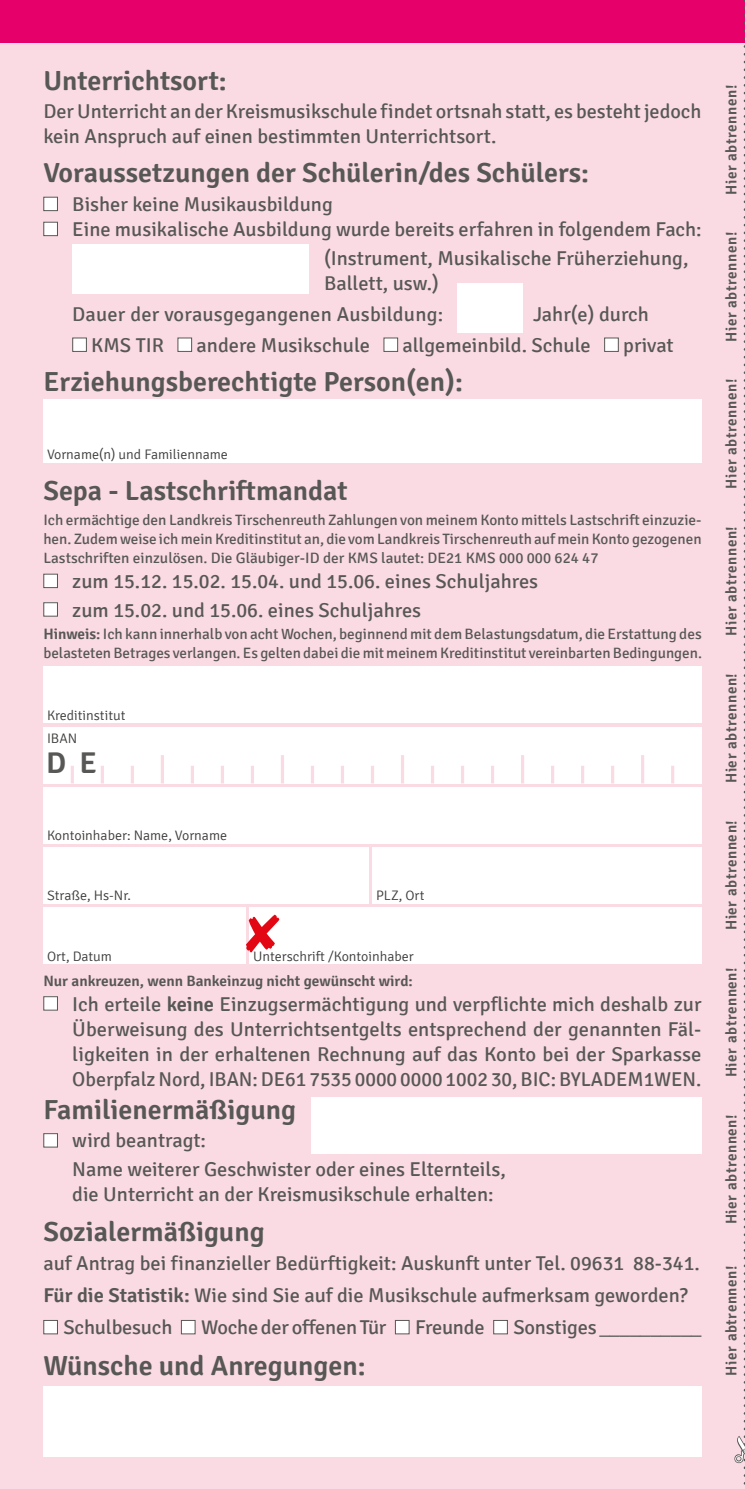
<style>
.page{position:relative;width:745px;height:1489px;background:#fff}
.page>*{position:absolute;margin:0;border:0;box-sizing:border-box;transform-origin:0 0}
.t1{font:600 30px "Signika";color:#575756}
.t2{font:600 27.5px "Signika";color:#575756}
.t3{font:20px/25px "Signika";color:#575756}
.t4{font:300 20px "Signika";color:#575756}
.t5{font:600 15.25px "Signika";letter-spacing:.04em;color:#575756}
.t6{font:15px/18.8px "Signika";color:#575756;text-align:justify}
.t7{font:600 15px "Signika";color:#575756}
.t8{font:300 13.75px/23.5px "Signika";color:#3c3c3b}
.s1{font-weight:600}
.s2{font-weight:400}
</style>
<div class="page">
<div style="left:0;top:0;width:744px;height:1488px;background:#fbdbe3"></div>
<div style="left:0;top:0;width:744px;height:43px;background:#e60069"></div>
<svg style="left:734px;top:8px;width:11px;height:1481px"></svg>
<div style="left:44px;top:197px;width:13px;height:14px;background:#fff"></div>
<div style="left:43px;top:197px;width:15px;height:14px;border:1px solid #575756"></div>
<div style="left:44px;top:222px;width:13px;height:14px;background:#fff"></div>
<div style="left:43px;top:222px;width:15px;height:14px;border:1px solid #575756"></div>
<div style="left:73px;top:338px;width:13px;height:13px;background:#fff"></div>
<div style="left:72px;top:337px;width:15px;height:15px;border:1px solid #575756"></div>
<div style="left:178px;top:338px;width:13px;height:13px;background:#fff"></div>
<div style="left:177px;top:337px;width:15px;height:15px;border:1px solid #575756"></div>
<div style="left:383px;top:338px;width:14px;height:13px;background:#fff"></div>
<div style="left:383px;top:337px;width:15px;height:15px;border:1px solid #575756"></div>
<div style="left:604px;top:338px;width:14px;height:13px;background:#fff"></div>
<div style="left:604px;top:337px;width:14px;height:15px;border:1px solid #575756"></div>
<div style="left:44px;top:574px;width:13px;height:13px;background:#fff"></div>
<div style="left:43px;top:573px;width:15px;height:15px;border:1px solid #575756"></div>
<div style="left:44px;top:602px;width:13px;height:14px;background:#fff"></div>
<div style="left:43px;top:602px;width:15px;height:14px;border:1px solid #575756"></div>
<div style="left:44px;top:996px;width:13px;height:14px;background:#fff"></div>
<div style="left:43px;top:996px;width:15px;height:14px;border:1px solid #575756"></div>
<div style="left:44px;top:1133px;width:13px;height:13px;background:#fff"></div>
<div style="left:43px;top:1133px;width:15px;height:14px;border:1px solid #575756"></div>
<div style="left:44px;top:1320px;width:13px;height:13px;background:#fff"></div>
<div style="left:43px;top:1319px;width:15px;height:15px;border:1px solid #575756"></div>
<div style="left:181px;top:1320px;width:14px;height:13px;background:#fff"></div>
<div style="left:181px;top:1319px;width:14px;height:15px;border:1px solid #575756"></div>
<div style="left:395px;top:1320px;width:14px;height:13px;background:#fff"></div>
<div style="left:395px;top:1319px;width:14px;height:15px;border:1px solid #575756"></div>
<div style="left:493px;top:1320px;width:14px;height:13px;background:#fff"></div>
<div style="left:493px;top:1319px;width:14px;height:15px;border:1px solid #575756"></div>
<div style="left:43px;top:399px;width:658px;height:63px;background:#fff"></div>
<div style="left:72px;top:244px;width:236px;height:50px;background:#fff"></div>
<div style="left:457px;top:283px;width:65px;height:50px;background:#fff"></div>
<div style="left:311px;top:1097px;width:390px;height:56px;background:#fff"></div>
<div style="left:43px;top:1385px;width:658px;height:71px;background:#fff"></div>
<div style="left:43px;top:666px;width:658px;height:57px;background:#fff"></div>
<div style="left:43px;top:726px;width:658px;height:57px;background:#fff"></div>
<div style="left:43px;top:787px;width:658px;height:56px;background:#fff"></div>
<div style="left:43px;top:847px;width:325px;height:57px;background:#fff"></div>
<div style="left:43px;top:907px;width:203px;height:57px;background:#fff"></div>
<div style="left:249px;top:907px;width:452px;height:57px;background:#fff"></div>
<div style="left:372px;top:847px;width:329px;height:57px;background:#fff"></div>
<svg style="left:246px;top:914px;width:33px;height:38px"></svg>
<hr style="left:71px;top:765px;width:3px;height:18px;background:#fbdbe3">
<hr style="left:101px;top:765px;width:3px;height:18px;background:#fbdbe3">
<hr style="left:131px;top:765px;width:3px;height:18px;background:#fbdbe3">
<hr style="left:161px;top:755px;width:3px;height:28px;background:#fbdbe3">
<hr style="left:191px;top:765px;width:3px;height:18px;background:#fbdbe3">
<hr style="left:221px;top:765px;width:3px;height:18px;background:#fbdbe3">
<hr style="left:251px;top:765px;width:3px;height:18px;background:#fbdbe3">
<hr style="left:281px;top:755px;width:3px;height:28px;background:#fbdbe3">
<hr style="left:311px;top:765px;width:3px;height:18px;background:#fbdbe3">
<svg style="left:341px;top:766px;width:3px;height:17px"></svg>
<svg style="left:371px;top:766px;width:3px;height:17px"></svg>
<svg style="left:401px;top:755px;width:3px;height:28px"></svg>
<svg style="left:431px;top:766px;width:3px;height:17px"></svg>
<svg style="left:461px;top:766px;width:3px;height:17px"></svg>
<svg style="left:491px;top:766px;width:3px;height:17px"></svg>
<svg style="left:521px;top:755px;width:3px;height:28px"></svg>
<svg style="left:551px;top:766px;width:3px;height:17px"></svg>
<hr style="left:580px;top:765px;width:3px;height:18px;background:#fbdbe3">
<hr style="left:610px;top:765px;width:3px;height:18px;background:#fbdbe3">
<hr style="left:640px;top:755px;width:3px;height:28px;background:#fbdbe3">
<hr style="left:670px;top:765px;width:3px;height:18px;background:#fbdbe3">
<h2 class="t2" style="left:43px;top:64px;width:185px">Unterrichtsort:</h2>
<p class="t3" style="left:43px;top:99px;width:659px">Der Unterricht an der Kreismusikschule findet ortsnah statt, es besteht jedoch kein Anspruch auf einen bestimmten Unterrichtsort.</p>
<h2 class="t2" style="left:43px;top:157px;width:547px">Voraussetzungen der Schülerin/des Schülers:</h2>
<p class="t3" style="left:72px;top:192px;width:630px">Bisher keine Musikausbildung<br>Eine musikalische Ausbildung wurde bereits erfahren in folgendem Fach:</p>
<p class="t3" style="left:324px;top:246px;width:366px">(Instrument, Musikalische Früherziehung,<br>Ballett, usw.)</p>
<p class="t3" style="left:72px;top:302px;width:372px">Dauer der vorausgegangenen Ausbildung:</p>
<p class="t3" style="left:533px;top:302px;width:117px">Jahr(e) durch</p>
<p class="t3" style="left:91px;top:333px;width:74px">KMS TIR</p>
<p class="t3" style="left:196px;top:333px;width:175px">andere Musikschule</p>
<p class="t3" style="left:402px;top:333px;width:190px">allgemeinbild. Schule</p>
<p class="t3" style="left:622px;top:333px;width:52px">privat</p>
<h2 class="t2" style="left:43px;top:365px;width:421px">Erziehungsberechtigte Person(en):</h2>
<p class="t8" style="left:47px;top:443px;width:182px">Vorname(n) und Familienname</p>
<h2 class="t2" style="left:43px;top:474px;width:305px">Sepa - Lastschriftmandat</h2>
<p class="t6" style="left:43px;top:511px;width:659px">Ich ermächtige den Landkreis Tirschenreuth Zahlungen von meinem Konto mittels Lastschrift einzuzie&shy;hen. Zudem weise ich mein Kreditinstitut an, die vom Landkreis Tirschenreuth auf mein Konto gezogenen Lastschriften einzulösen. Die Gläubiger-ID der KMS lautet: DE21 KMS 000 000 624 47</p>
<p class="t3" style="left:72px;top:567px;width:467px;line-height:28.5px">zum 15.12. 15.02. 15.04. und 15.06. eines Schuljahres zum 15.02. und 15.06. eines Schuljahres</p>
<p class="t6" style="left:43px;top:624px;width:659px"><span class="s1">Hinweis:</span> Ich kann innerhalb von acht Wochen, beginnend mit dem Belastungsdatum, die Erstattung des belasteten Betrages verlangen. Es gelten dabei die mit meinem Kreditinstitut vereinbarten Bedingungen.</p>
<p class="t8" style="left:47px;top:703px;width:80px">Kreditinstitut<br>IBAN</p>
<h1 class="t1" style="left:46px;top:745px;width:52px">D E</h1>
<p class="t8" style="left:47px;top:824px;width:181px">Kontoinhaber: Name, Vorname</p>
<p class="t8" style="left:47px;top:884px;width:85px">Straße, Hs-Nr.</p>
<p class="t8" style="left:376px;top:884px;width:50px">PLZ, Ort</p>
<p class="t8" style="left:47px;top:944px;width:66px">Ort, Datum</p>
<p class="t8" style="left:253px;top:944px;width:162px">Unterschrift /Kontoinhaber</p>
<p class="t7" style="left:43px;top:971px;width:371px">Nur ankreuzen, wenn Bankeinzug nicht gewünscht wird:</p>
<p class="t3" style="left:72px;top:991px;width:630px;text-align:justify">Ich erteile <span class="s1">keine</span> Einzugsermächtigung und verpflichte mich deshalb zur Überweisung des Unterrichtsentgelts entsprechend der genannten Fäl&shy;ligkeiten in der erhaltenen Rechnung auf das Konto bei der Sparkasse Oberpfalz Nord, IBAN: DE61 7535 0000 0000 1002 30, BIC: BYLADEM1WEN.</p>
<h2 class="t2" style="left:43px;top:1093px;width:254px">Familienermäßigung</h2>
<p class="t3" style="left:72px;top:1126px;width:435px;line-height:28.5px">wird beantragt:<br>Name weiterer Geschwister oder eines Elternteils,</p>
<p class="t3" style="left:72px;top:1181px;width:422px">die Unterricht an der Kreismusikschule erhalten:</p>
<h2 class="t2" style="left:43px;top:1215px;width:222px">Sozialermäßigung</h2>
<p class="t3" style="left:43px;top:1250px;width:657px">auf Antrag bei finanzieller Bedürftigkeit: Auskunft unter Tel. 09631 88-341.</p>
<p class="t3" style="left:43px;top:1283px;width:645px"><span class="s1">Für die Statistik:</span> Wie sind Sie auf die Musikschule aufmerksam geworden?</p>
<p class="t3" style="left:63px;top:1315px;width:110px">Schulbesuch</p>
<p class="t3" style="left:201px;top:1315px;width:187px">Woche der offenen Tür</p>
<p class="t3" style="left:415px;top:1315px;width:71px">Freunde</p>
<p class="t4" style="left:513px;top:1316px;width:189px"><span class="s2">Sonstiges</span> __________</p>
<h2 class="t2" style="left:43px;top:1349px;width:323px">Wünsche und Anregungen:</h2>
<p class="t5" style="left:721px;top:195px;width:112px;rotate:-90deg">Hier abtrennen!</p>
<p class="t5" style="left:721px;top:342px;width:112px;rotate:-90deg">Hier abtrennen!</p>
<p class="t5" style="left:721px;top:489px;width:112px;rotate:-90deg">Hier abtrennen!</p>
<p class="t5" style="left:721px;top:636px;width:112px;rotate:-90deg">Hier abtrennen!</p>
<p class="t5" style="left:721px;top:783px;width:112px;rotate:-90deg">Hier abtrennen!</p>
<p class="t5" style="left:721px;top:930px;width:112px;rotate:-90deg">Hier abtrennen!</p>
<p class="t5" style="left:721px;top:1077px;width:112px;rotate:-90deg">Hier abtrennen!</p>
<p class="t5" style="left:721px;top:1224px;width:112px;rotate:-90deg">Hier abtrennen!</p>
<p class="t5" style="left:721px;top:1375px;width:112px;rotate:-90deg">Hier abtrennen!</p>
</div>
